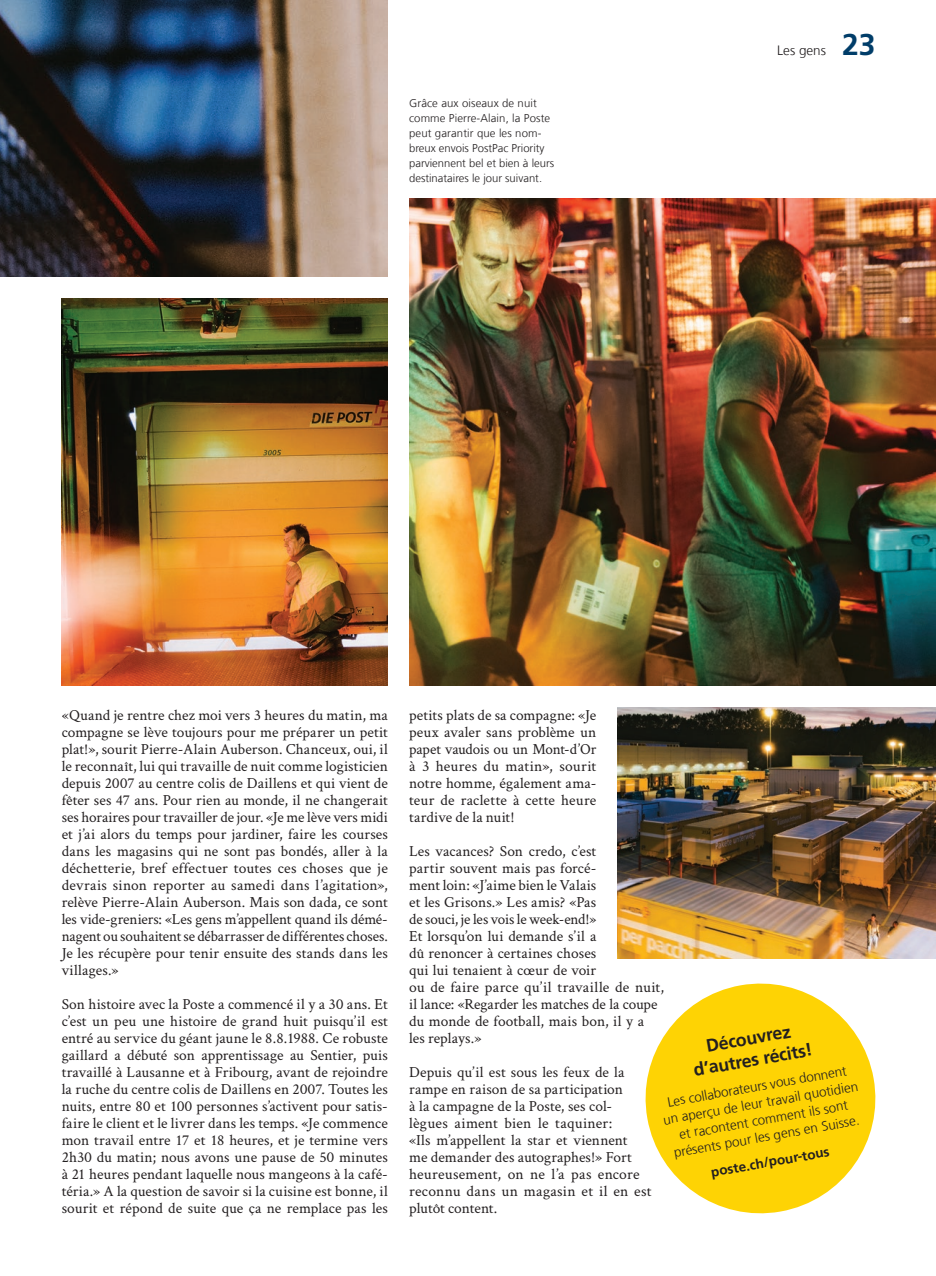
<style>
.page{position:relative;width:936px;height:1276px;background:#fff}
.page>*{position:absolute;margin:0;border:0;box-sizing:border-box;transform-origin:0 0}
.t1{font:700 30px "Frutiger LT Com";color:#003d69}
.t2{font:700 18px/21.6px "Frutiger LT Com";color:#231f20;text-align:center}
.t3{font:15.3px/17px "Crimson Text";letter-spacing:.005em;color:#231f20;text-align:justify}
.t4{font:300 13.5px/17px "Frutiger LT Com";color:#231f20;text-align:center}
.t5{font:700 13.5px "Frutiger LT Com";color:#231f20}
.t6{font:300 11.25px/14.9px "Frutiger LT Com";color:#231f20}
</style>
<div class="page">
<img style="left:0;top:0;width:388px;height:277px">
<img style="left:62px;top:299px;width:326px;height:387px">
<img style="left:617px;top:707px;width:318px;height:251px">
<img style="left:409px;top:199px;width:526px;height:487px">
<svg style="left:645px;top:983px;width:231px;height:231px;fill:#fed304"></svg>
<p class="t6" style="left:409px;top:96px;width:147px">Grâce aux oiseaux de nuit comme Pierre-Alain, la Poste peut garantir que les nom&shy;breux envois PostPac Priority parviennent bel et bien à leurs destinataires le jour suivant.</p>
<p class="t4" style="left:777px;top:42px;width:50px">Les gens</p>
<h1 class="t1" style="left:842px;top:27px;width:35px">23</h1>
<p class="t3" style="left:62px;top:706px;width:328px">«Quand je rentre chez moi vers 3 heures du matin, ma compagne se lève toujours pour me préparer un petit plat!», sourit Pierre-Alain Auberson. Chanceux, oui, il le reconnaît, lui qui travaille de nuit comme logisticien depuis 2007 au centre colis de Daillens et qui vient de fêter ses 47 ans. Pour rien au monde, il ne changerait ses horaires pour travailler de jour. «Je me lève vers midi et j’ai alors du temps pour jardiner, faire les courses dans les magasins qui ne sont pas bondés, aller à la déchetterie, bref effectuer toutes ces choses que je devrais sinon reporter au samedi dans l’agitation», relève Pierre-Alain Auberson. Mais son dada, ce sont les vide-greniers: «Les gens m’appellent quand ils démé&shy;nagent ou souhaitent se débarrasser de différentes choses.<br>Je les récupère pour tenir ensuite des stands dans les villages.»</p>
<p class="t3" style="left:62px;top:995px;width:328px">Son histoire avec la Poste a commencé il y a 30 ans. Et c’est un peu une histoire de grand huit puisqu’il est entré au service du géant jaune le 8.8.1988. Ce robuste gaillard a débuté son apprentissage au Sentier, puis travaillé à Lausanne et à Fribourg, avant de rejoindre la ruche du centre colis de Daillens en 2007. Toutes les nuits, entre 80 et 100 personnes s’activent pour satis&shy;faire le client et le livrer dans les temps. «Je commence mon travail entre 17 et 18 heures, et je termine vers 2h30 du matin; nous avons une pause de 50 minutes à 21 heures pendant laquelle nous mangeons à la café&shy;téria.» A la question de savoir si la cuisine est bonne, il sourit et répond de suite que ça ne remplace pas les</p>
<p class="t3" style="left:409px;top:706px;width:189px">petits plats de sa compagne: «Je peux avaler sans problème un papet vaudois ou un Mont-d’Or à 3 heures du matin», sourit notre homme, également ama&shy;teur de raclette à cette heure tardive de la nuit!</p>
<p class="t3" style="left:409px;top:842px;width:256px;text-align:left">Les vacances? Son credo, c’est<br>partir souvent mais pas forcé-<br>ment loin: «J’aime bien le Valais<br>et les Grisons.» Les amis? «Pas<br>de souci, je les vois le week-end!»<br>Et lorsqu’on lui demande s’il a<br>dû renoncer à certaines choses<br>qui lui tenaient à cœur de voir<br>ou de faire parce qu’il travaille de nuit, il lance: «Regarder les matches de la coupe du monde de football, mais bon, il y a<br>les replays.»</p>
<p class="t3" style="left:409px;top:1063px;width:244px;text-align:left">Depuis qu’il est sous les feux de la rampe en raison de sa participation<br>à la campagne de la Poste, ses col&shy;lègues aiment bien le taquiner:<br>«Ils m’appellent la star et viennent<br>me demander des autographes!» Fort heureusement, on ne l’a pas encore reconnu dans un magasin et il en est plutôt content.</p>
<p class="t2" style="left:688px;top:1038px;width:122px;rotate:-10deg">Découvrez d’autres récits!</p>
<p class="t4" style="left:658px;top:1095px;width:199px;rotate:-10deg">Les collaborateurs vous donnent un aperçu de leur travail quotidien et racontent comment ils sont présents pour les gens en Suisse.</p>
<p class="t5" style="left:709px;top:1164px;width:121px;rotate:-10deg">poste.ch/pour-tous</p>
</div>
